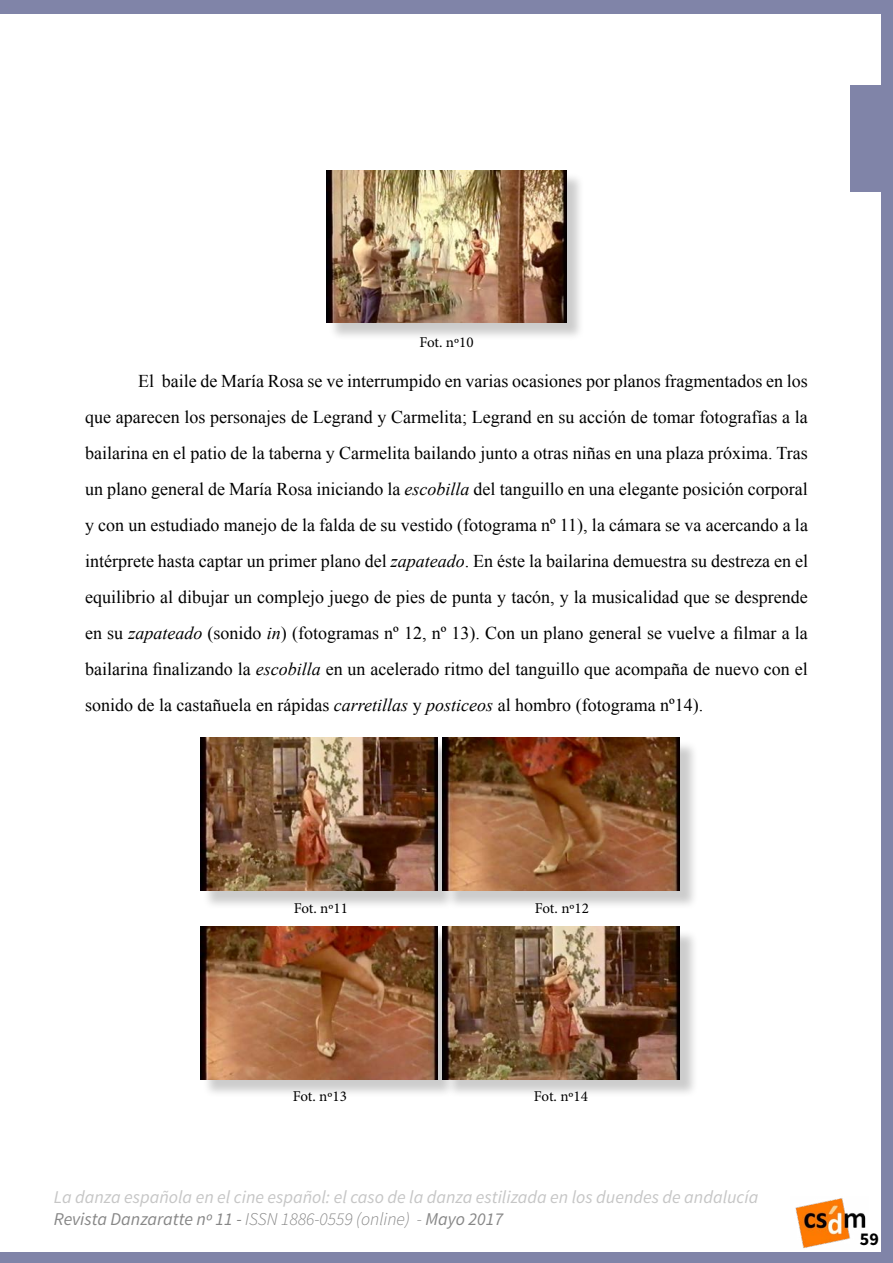
<style>
.page{position:relative;width:893px;height:1263px;background:#8084a8}
.page>*{position:absolute;margin:0;border:0;box-sizing:border-box;transform-origin:0 0}
.t1{font:18px/36px "Times New Roman";color:#000;text-align:justify}
.t2{font:italic 18px/21.6px "Source Sans Pro";color:#c6c6c6}
.t3{font:700 18px "Source Sans Pro";color:#000}
.t4{font:15px "Minion Pro";color:#000}
.s1{font-style:italic}
.s2{color:#878787}
.s3{font-weight:300;color:#878787}
</style>
<div class="page">
<div style="left:0;top:14px;width:881px;height:1238px;background:#fff"></div>
<div style="left:850px;top:85px;width:43px;height:107px;background:#8084a8"></div>
<img style="left:795px;top:1198px;width:71px;height:50px">
<div style="left:328px;top:173px;width:257px;height:169px;background:#000;opacity:.2"></div>
<img style="left:326px;top:170px;width:241px;height:153px">
<div style="left:445px;top:740px;width:253px;height:170px;background:#000;opacity:.2"></div>
<img style="left:442px;top:738px;width:238px;height:153px">
<div style="left:203px;top:740px;width:253px;height:170px;background:#000;opacity:.2"></div>
<img style="left:200px;top:738px;width:237px;height:153px">
<div style="left:203px;top:929px;width:253px;height:169px;background:#000;opacity:.2"></div>
<img style="left:200px;top:926px;width:237px;height:154px">
<div style="left:445px;top:929px;width:253px;height:169px;background:#000;opacity:.2"></div>
<img style="left:442px;top:926px;width:238px;height:154px">
<p class="t4" style="left:419px;top:332px;width:56px">Fot. nº10</p>
<p class="t1" style="left:85px;top:362px;width:724px;text-indent:53px">El baile de María Rosa se ve interrumpido en varias ocasiones por planos fragmentados en los que aparecen los personajes de Legrand y Carmelita; Legrand en su acción de tomar fotografías a la bailarina en el patio de la taberna y Carmelita bailando junto a otras niñas en una plaza próxima. Tras un plano general de María Rosa iniciando la <span class="s1">escobilla</span> del tanguillo en una elegante posición corporal y con un estudiado manejo de la falda de su vestido (fotograma nº 11), la cámara se va acercando a la intérprete hasta captar un primer plano del <span class="s1">zapateado</span>. En éste la bailarina demuestra su destreza en el equilibrio al dibujar un complejo juego de pies de punta y tacón, y la musicalidad que se desprende en su <span class="s1">zapateado</span> (sonido <span class="s1">in</span>) (fotogramas nº 12, nº 13). Con un plano general se vuelve a filmar a la bailarina finalizando la <span class="s1">escobilla</span> en un acelerado ritmo del tanguillo que acompaña de nuevo con el sonido de la castañuela en rápidas <span class="s1">carretillas</span> y <span class="s1">posticeos</span> al hombro (fotograma nº14).</p>
<p class="t4" style="left:294px;top:898px;width:56px">Fot. nº11</p>
<p class="t4" style="left:535px;top:898px;width:56px">Fot. nº12</p>
<p class="t4" style="left:293px;top:1086px;width:56px">Fot. nº13</p>
<p class="t4" style="left:534px;top:1086px;width:56px">Fot. nº14</p>
<p class="t2" style="left:54px;top:1186px;width:706px">La danza española en el cine español: el caso de la danza estilizada en los duendes de andalucía<br><span class="s2">Revista Danzaratte nº 11 -</span> <span class="s3">ISSN 1886-0559 (online) -</span> <span class="s2">Mayo 2017</span></p>
<p class="t3" style="left:860px;top:1228px;width:21px">59</p>
</div>
